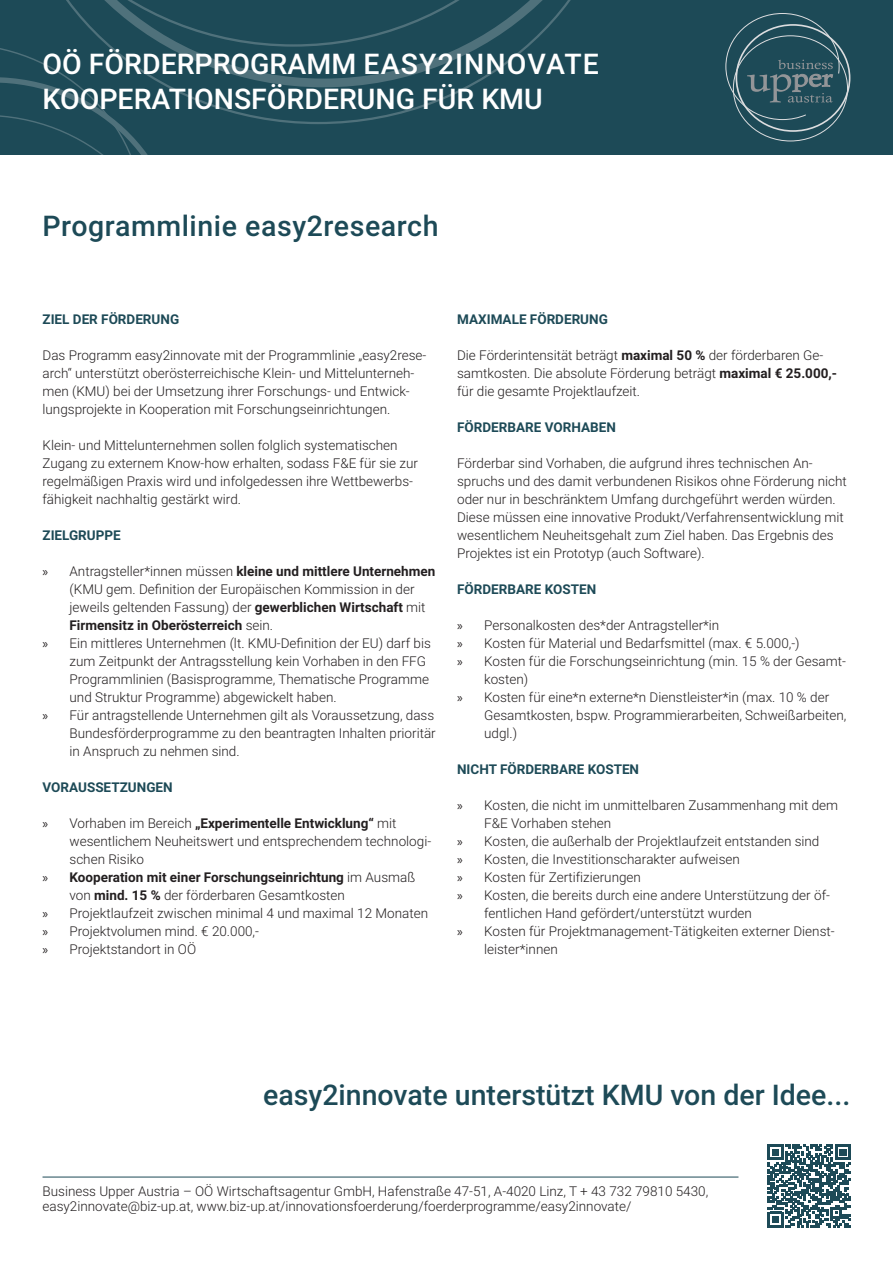
<style>
.page{position:relative;width:893px;height:1263px;background:#fff}
.page>*{position:absolute;margin:0;border:0;box-sizing:border-box;transform-origin:0 0}
.t1{font:500 28.5px "Roboto";color:#fff}
.t2{font:500 28.5px "Roboto";color:#1d4a57}
.t3{font:500 28.5px "Roboto";letter-spacing:.02em;color:#1d4a57}
.t4{font:300 13.5px/18px "Roboto";color:#231f20}
.t5{font:700 13.5px "Roboto";color:#1d4a57}
.t6{font:700 13.5px/18px "Roboto";color:#231f20}
.s1{font-family:"Myriad Pro";font-weight:400}
.s2{font-weight:700}
.s3{font-weight:300}
</style>
<div class="page">
<div style="left:0;top:0;width:893px;height:154px;background:#1d4a57"></div>
<svg style="left:0;top:0;width:571px;height:154px"></svg>
<svg style="left:725px;top:13px;width:115px;height:107px"></svg>
<hr style="left:43px;top:1177px;width:695px;height:1px;background:#1d4a57">
<svg style="left:768px;top:1144px;width:83px;height:83px"></svg>
<p class="t1" style="left:43px;top:44px;width:558px">OÖ FÖRDERPROGRAMM EASY2INNOVATE</p>
<p class="t1" style="left:43px;top:79px;width:502px">KOOPERATIONSFÖRDERUNG FÜR KMU</p>
<p class="t3" style="left:43px;top:205px;width:398px">Programmlinie easy2research</p>
<p class="t5" style="left:43px;top:310px;width:138px">ZIEL DER FÖRDERUNG</p>
<p class="t4" style="left:43px;top:346px;width:385px">Das Programm easy2innovate mit der Programmlinie „easy2rese&shy;arch“ unterstützt oberösterreichische Klein- und Mittelunterneh&shy;men (KMU) bei der Umsetzung ihrer Forschungs- und Entwick&shy;lungsprojekte in Kooperation mit Forschungseinrichtungen.</p>
<p class="t4" style="left:43px;top:436px;width:377px">Klein- und Mittelunternehmen sollen folglich systematischen Zugang zu externem Know-how erhalten, sodass F&amp;E für sie zur regelmäßigen Praxis wird und infolgedessen ihre Wettbewerbs&shy;fähigkeit nachhaltig gestärkt wird.</p>
<p class="t5" style="left:43px;top:526px;width:80px">ZIELGRUPPE</p>
<p class="t4" style="left:70px;top:562px;width:367px;text-indent:-27px"><span class="s1">»</span> Antragsteller*innen müssen <span class="s2">kleine und mittlere Unternehmen </span>(KMU gem. Definition der Europäischen Kommission in der jeweils geltenden Fassung) der <span class="s2">gewerblichen Wirtschaft</span> mit <span class="s2">Firmensitz in Oberösterreich</span> sein.</p>
<p class="t4" style="left:70px;top:634px;width:363px;text-indent:-27px"><span class="s1">»</span> Ein mittleres Unternehmen (lt. KMU-Definition der EU) darf bis zum Zeitpunkt der Antragsstellung kein Vorhaben in den FFG Programmlinien (Basisprogramme, Thematische Programme und Struktur Programme) abgewickelt haben.</p>
<p class="t4" style="left:70px;top:706px;width:368px;text-align:justify;text-indent:-27px"><span class="s1">»</span> Für antragstellende Unternehmen gilt als Voraussetzung, dass Bundesförderprogramme zu den beantragten Inhalten prioritär in Anspruch zu nehmen sind.</p>
<p class="t5" style="left:43px;top:778px;width:132px">VORAUSSETZUNGEN</p>
<p class="t4" style="left:70px;top:814px;width:363px;text-indent:-27px"><span class="s1">»</span> Vorhaben im Bereich <span class="s2">„Experimentelle Entwicklung“</span> mit wesentlichem Neuheitswert und entsprechendem technologi&shy;schen Risiko</p>
<p class="t6" style="left:70px;top:868px;width:347px;text-indent:-27px"><span class="s1">»</span> Kooperation mit einer Forschungseinrichtung <span class="s3">im Ausmaß von</span> mind. 15 % <span class="s3">der förderbaren Gesamtkosten</span></p>
<p class="t4" style="left:43px;top:904px;width:387px"><span class="s1">»</span> Projektlaufzeit zwischen minimal 4 und maximal 12 Monaten</p>
<p class="t4" style="left:43px;top:922px;width:218px"><span class="s1">»</span> Projektvolumen mind. € 20.000,-</p>
<p class="t4" style="left:43px;top:940px;width:155px"><span class="s1">»</span> Projektstandort in OÖ</p>
<p class="t5" style="left:457px;top:310px;width:152px">MAXIMALE FÖRDERUNG</p>
<p class="t4" style="left:457px;top:346px;width:381px">Die Förderintensität beträgt <span class="s2">maximal 50 %</span> der förderbaren Ge&shy;samtkosten. Die absolute Förderung beträgt <span class="s2">maximal € 25.000,- </span>für die gesamte Projektlaufzeit.</p>
<p class="t5" style="left:457px;top:418px;width:160px">FÖRDERBARE VORHABEN</p>
<p class="t4" style="left:457px;top:454px;width:391px">Förderbar sind Vorhaben, die aufgrund ihres technischen An&shy;spruchs und des damit verbundenen Risikos ohne Förderung nicht oder nur in beschränktem Umfang durchgeführt werden würden.<br>Diese müssen eine innovative Produkt/Verfahrensentwicklung mit wesentlichem Neuheitsgehalt zum Ziel haben. Das Ergebnis des Projektes ist ein Prototyp (auch Software).</p>
<p class="t5" style="left:457px;top:580px;width:141px">FÖRDERBARE KOSTEN</p>
<p class="t4" style="left:457px;top:616px;width:264px"><span class="s1">»</span> Personalkosten des*der Antragsteller*in</p>
<p class="t4" style="left:457px;top:634px;width:344px"><span class="s1">»</span> Kosten für Material und Bedarfsmittel (max. € 5.000,-)</p>
<p class="t4" style="left:484px;top:652px;width:363px;text-indent:-27px"><span class="s1">»</span> Kosten für die Forschungseinrichtung (min. 15 % der Gesamt&shy;kosten)</p>
<p class="t4" style="left:484px;top:688px;width:364px;text-indent:-27px"><span class="s1">»</span> Kosten für eine*n externe*n Dienstleister*in (max. 10 % der<br>Gesamtkosten, bspw. Programmierarbeiten, Schweißarbeiten, udgl.)</p>
<p class="t5" style="left:457px;top:760px;width:184px">NICHT FÖRDERBARE KOSTEN</p>
<p class="t4" style="left:457px;top:796px;width:383px"><span class="s1">»</span> Kosten, die nicht im unmittelbaren Zusammenhang mit dem</p>
<p class="t4" style="left:484px;top:814px;width:129px">F&amp;E Vorhaben stehen</p>
<p class="t4" style="left:457px;top:832px;width:364px"><span class="s1">»</span> Kosten, die außerhalb der Projektlaufzeit entstanden sind</p>
<p class="t4" style="left:457px;top:850px;width:284px"><span class="s1">»</span> Kosten, die Investitionscharakter aufweisen</p>
<p class="t4" style="left:457px;top:868px;width:185px"><span class="s1">»</span> Kosten für Zertifizierungen</p>
<p class="t4" style="left:457px;top:886px;width:374px"><span class="s1">»</span> Kosten, die bereits durch eine andere Unterstützung der öf-</p>
<p class="t4" style="left:484px;top:904px;width:269px">fentlichen Hand gefördert/unterstützt wurden</p>
<p class="t4" style="left:457px;top:922px;width:379px"><span class="s1">»</span> Kosten für Projektmanagement-Tätigkeiten externer Dienst-</p>
<p class="t4" style="left:484px;top:940px;width:75px">leister*innen</p>
<p class="t2" style="left:263px;top:1074px;width:589px">easy2innovate unterstützt KMU von der Idee...</p>
<p class="t4" style="left:43px;top:1182px;width:667px">Business Upper Austria – OÖ Wirtschaftsagentur GmbH, Hafenstraße 47-51, A-4020 Linz, T + 43 732 79810 5430,</p>
<p class="t4" style="left:43px;top:1197px;width:590px">easy2innovate@biz-up.at, www.biz-up.at/innovationsfoerderung/foerderprogramme/easy2innovate/</p>
</div>
